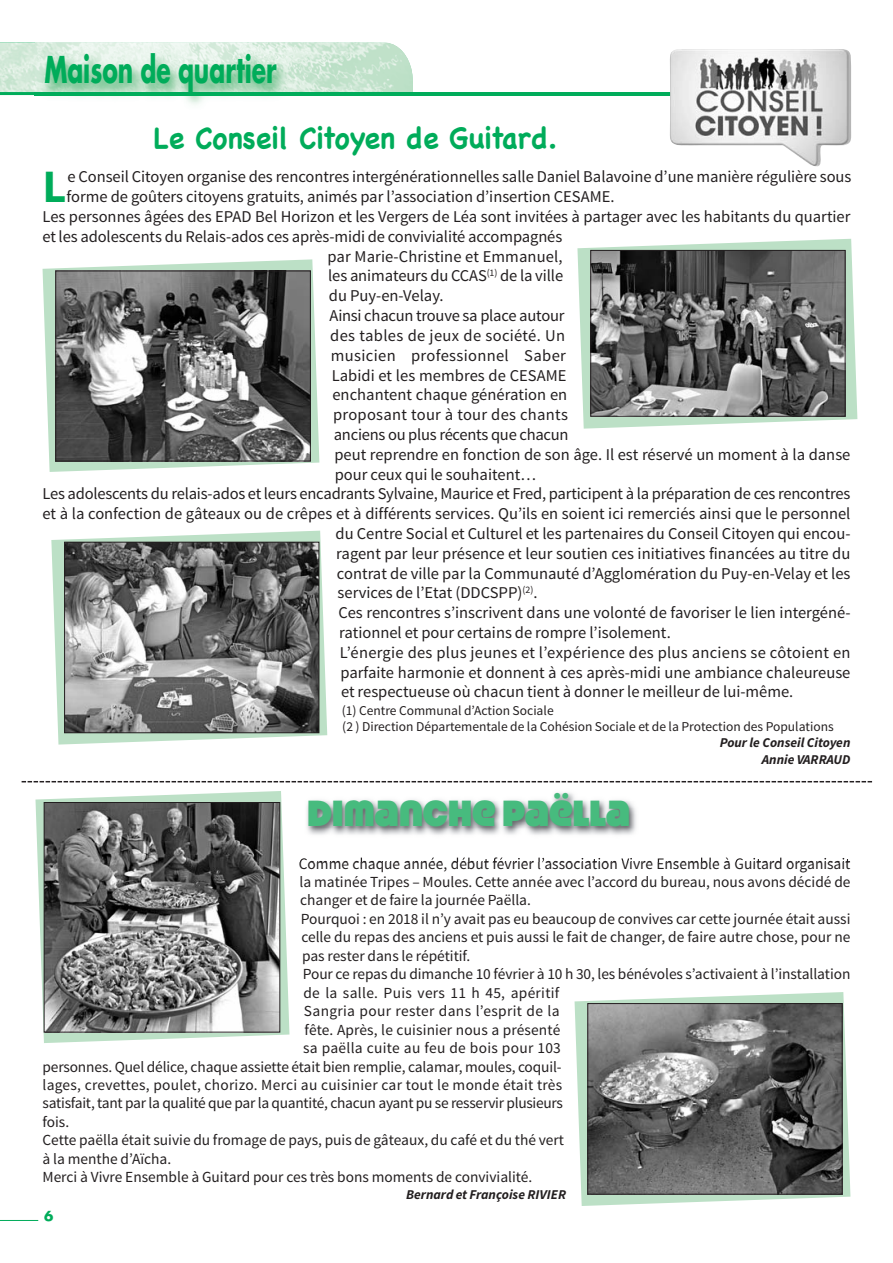
<style>
.page{position:relative;width:893px;height:1263px;background:#fff}
.page>*{position:absolute;margin:0;border:0;box-sizing:border-box;transform-origin:0 0}
.t1{font:700 46.5px "Source Sans Pro";color:#00ac5a}
.t2{font:700 36px "Futura";color:#00ac5a;scale:.65 1}
.t3{font:36px "Strenuous Bl";color:#47bb7e}
.t4{font:700 30px "Chalkboard";color:#00ac5a;scale:.95 1}
.t5{font:16.5px "Source Sans Pro";color:#231f20}
.t6{font:16.5px "Source Sans Pro";letter-spacing:.02em;color:#231f20}
.t7{font:15.3px "Source Sans Pro";color:#231f20}
.t8{font:15.3px "Source Sans Pro";letter-spacing:.02em;color:#231f20}
.t9{font:15.3px "Source Sans Pro";letter-spacing:-.02em;color:#231f20}
.t10{font:13.5px/16.2px "Source Sans Pro";color:#231f20}
.t11{font:italic 700 13.5px/16.2px "Source Sans Pro";color:#231f20;text-align:right}
.t12{font:700 13.5px "Futura";color:#00ac5a}
</style>
<div class="page">
<img style="left:0;top:43px;width:35px;height:49px">
<hr style="left:0;top:92px;width:851px;height:3px;background:#00ac5a">
<img style="left:35px;top:42px;width:353px;height:1px">
<img style="left:35px;top:43px;width:378px;height:49px">
<img style="left:35px;top:95px;width:634px;height:10px">
<hr style="left:0;top:1220px;width:38px;height:1px;background:#00ac5a">
<svg style="left:43px;top:259px;width:276px;height:213px;fill:#bce0c6"></svg>
<img style="left:57px;top:273px;width:252px;height:186px">
<div style="left:55px;top:271px;width:256px;height:190px;border:1px solid #231f20"></div>
<svg style="left:577px;top:239px;width:280px;height:190px;fill:#bce0c6"></svg>
<img style="left:592px;top:252px;width:251px;height:163px">
<div style="left:590px;top:250px;width:255px;height:167px;border:1px solid #231f20"></div>
<svg style="left:51px;top:531px;width:276px;height:213px;fill:#bce0c6"></svg>
<img style="left:66px;top:544px;width:251px;height:187px">
<div style="left:64px;top:542px;width:255px;height:191px;border:1px solid #231f20"></div>
<svg style="left:35px;top:791px;width:254px;height:252px;fill:#bce0c6"></svg>
<img style="left:46px;top:804px;width:232px;height:226px">
<div style="left:44px;top:802px;width:236px;height:230px;border:1px solid #231f20"></div>
<img style="left:669px;top:49px;width:183px;height:118px">
<img style="left:307px;top:792px;width:541px;height:69px">
<img style="left:300px;top:858px;width:124px;height:3px">
<svg style="left:575px;top:992px;width:275px;height:214px;fill:#bce0c6"></svg>
<img style="left:589px;top:1005px;width:251px;height:187px">
<div style="left:587px;top:1003px;width:255px;height:191px;border:1px solid #231f20"></div>
<svg style="left:22px;top:781px;width:850px;height:1px"></svg>
<h2 class="t2" style="left:44px;top:54px;width:359px">Maison de quartier</h2>
<h3 class="t4" style="left:154px;top:127px;width:427px">Le Conseil Citoyen de Guitard.</h3>
<h1 class="t1" style="left:43px;top:170px;width:26px">L</h1>
<p class="t5" style="left:67px;top:171px;width:785px">e Conseil Citoyen organise des rencontres intergénérationnelles salle Daniel Balavoine d’une manière régulière sous</p>
<p class="t5" style="left:67px;top:191px;width:549px">forme de goûters citoyens gratuits, animés par l’association d’insertion CESAME.</p>
<p class="t5" style="left:43px;top:210px;width:809px">Les personnes âgées des EPAD Bel Horizon et les Vergers de Léa sont invitées à partager avec les habitants du quartier</p>
<p class="t5" style="left:43px;top:230px;width:521px">et les adolescents du Relais-ados ces après-midi de convivialité accompagnés</p>
<p class="t5" style="left:328px;top:250px;width:236px">par Marie-Christine et Emmanuel,</p>
<p class="t5" style="left:328px;top:270px;width:236px">les animateurs du CCAS<sup>(1)</sup> de la ville</p>
<p class="t5" style="left:329px;top:290px;width:116px">du Puy-en-Velay.</p>
<p class="t5" style="left:330px;top:309px;width:236px">Ainsi chacun trouve sa place autour</p>
<p class="t6" style="left:330px;top:329px;width:236px">des tables de jeux de société. Un</p>
<p class="t6" style="left:331px;top:349px;width:236px">musicien professionnel Saber</p>
<p class="t5" style="left:332px;top:369px;width:236px">Labidi et les membres de CESAME</p>
<p class="t5" style="left:332px;top:389px;width:236px">enchantent chaque génération en</p>
<p class="t6" style="left:333px;top:408px;width:236px">proposant tour à tour des chants</p>
<p class="t5" style="left:334px;top:428px;width:236px">anciens ou plus récents que chacun</p>
<p class="t5" style="left:334px;top:448px;width:517px">peut reprendre en fonction de son âge. Il est réservé un moment à la danse</p>
<p class="t5" style="left:335px;top:468px;width:203px">pour ceux qui le souhaitent…</p>
<p class="t5" style="left:43px;top:488px;width:809px">Les adolescents du relais-ados et leurs encadrants Sylvaine, Maurice et Fred, participent à la préparation de ces rencontres</p>
<p class="t5" style="left:43px;top:507px;width:809px">et à la confection de gâteaux ou de crêpes et à différents services. Qu’ils en soient ici remerciés ainsi que le personnel</p>
<p class="t5" style="left:336px;top:527px;width:516px">du Centre Social et Culturel et les partenaires du Conseil Citoyen qui encou-</p>
<p class="t5" style="left:336px;top:547px;width:516px">ragent par leur présence et leur soutien ces initiatives financées au titre du</p>
<p class="t5" style="left:337px;top:567px;width:515px">contrat de ville par la Communauté d’Agglomération du Puy-en-Velay et les</p>
<p class="t5" style="left:338px;top:587px;width:201px">services de l’Etat (DDCSPP)<sup>(2)</sup>.</p>
<p class="t5" style="left:338px;top:606px;width:514px">Ces rencontres s’inscrivent dans une volonté de favoriser le lien intergéné-</p>
<p class="t5" style="left:339px;top:626px;width:333px">rationnel et pour certains de rompre l’isolement.</p>
<p class="t5" style="left:340px;top:646px;width:512px">L’énergie des plus jeunes et l’expérience des plus anciens se côtoient en</p>
<p class="t5" style="left:340px;top:666px;width:512px">parfaite harmonie et donnent à ces après-midi une ambiance chaleureuse</p>
<p class="t5" style="left:341px;top:686px;width:454px">et respectueuse où chacun tient à donner le meilleur de lui-même.</p>
<p class="t10" style="left:342px;top:703px;width:494px">(1) Centre Communal d’Action Sociale<br>(2 ) Direction Départementale de la Cohésion Sociale et de la Protection des Populations</p>
<p class="t11" style="left:720px;top:736px;width:132px">Pour le Conseil Citoyen<br>Annie VARRAUD</p>
<h2 class="t3" style="left:307px;top:793px;width:325px">DIMANCHE PAËLLA</h2>
<p class="t7" style="left:299px;top:858px;width:553px">Comme chaque année, début février l’association Vivre Ensemble à Guitard organisait</p>
<p class="t7" style="left:299px;top:876px;width:552px">la matinée Tripes – Moules. Cette année avec l’accord du bureau, nous avons décidé de</p>
<p class="t7" style="left:300px;top:894px;width:232px">changer et de faire la journée Paëlla.</p>
<p class="t7" style="left:301px;top:913px;width:551px">Pourquoi : en 2018 il n’y avait pas eu beaucoup de convives car cette journée était aussi</p>
<p class="t7" style="left:301px;top:931px;width:550px">celle du repas des anciens et puis aussi le fait de changer, de faire autre chose, pour ne</p>
<p class="t7" style="left:302px;top:950px;width:170px">pas rester dans le répétitif.</p>
<p class="t7" style="left:303px;top:968px;width:549px">Pour ce repas du dimanche 10 février à 10 h 30, les bénévoles s’activaient à l’installation</p>
<p class="t8" style="left:303px;top:987px;width:258px">de la salle. Puis vers 11 h 45, apéritif</p>
<p class="t8" style="left:304px;top:1005px;width:257px">Sangria pour rester dans l’esprit de la</p>
<p class="t7" style="left:305px;top:1024px;width:257px">fête. Après, le cuisinier nous a présenté</p>
<p class="t8" style="left:303px;top:1042px;width:259px">sa paëlla cuite au feu de bois pour 103</p>
<p class="t7" style="left:43px;top:1060px;width:521px">personnes. Quel délice, chaque assiette était bien remplie, calamar, moules, coquil-</p>
<p class="t7" style="left:43px;top:1079px;width:521px">lages, crevettes, poulet, chorizo. Merci au cuisinier car tout le monde était très</p>
<p class="t9" style="left:43px;top:1097px;width:522px">satisfait, tant par la qualité que par la quantité, chacun ayant pu se resservir plusieurs</p>
<p class="t7" style="left:43px;top:1116px;width:28px">fois.</p>
<p class="t7" style="left:43px;top:1134px;width:523px">Cette paëlla était suivie du fromage de pays, puis de gâteaux, du café et du thé vert</p>
<p class="t7" style="left:43px;top:1153px;width:130px">à la menthe d’Aïcha.</p>
<p class="t7" style="left:43px;top:1171px;width:491px">Merci à Vivre Ensemble à Guitard pour ces très bons moments de convivialité.</p>
<p class="t11" style="left:406px;top:1188px;width:162px">Bernard et Françoise RIVIER</p>
<p class="t12" style="left:44px;top:1210px;width:11px">6</p>
</div>
